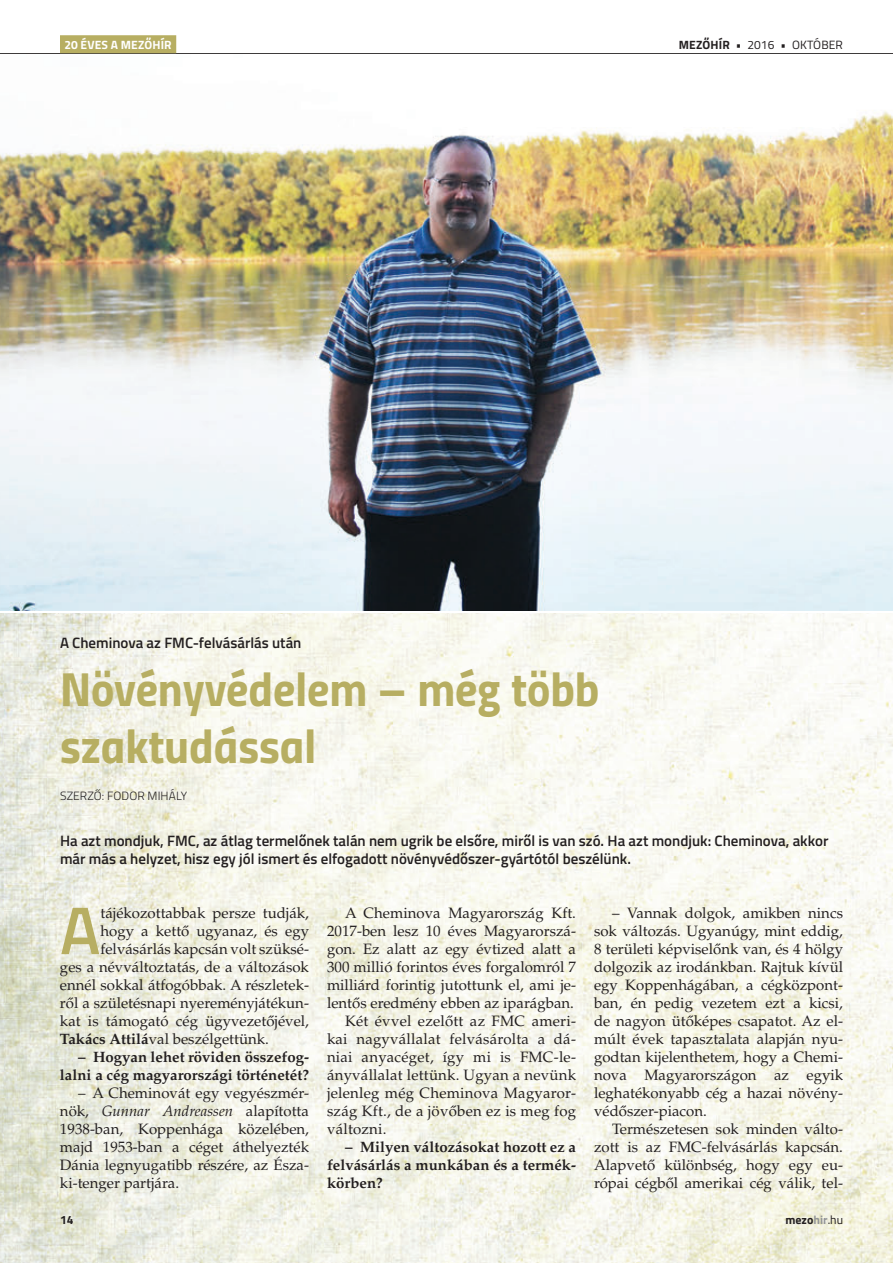
<style>
.page{position:relative;width:893px;height:1263px;background:#fff}
.page>*{position:absolute;margin:0;border:0;box-sizing:border-box;transform-origin:0 0}
.t1{font:600 67.5px "Titillium";color:#b7ae62}
.t2{font:48px/57.6px "Titillium Bold Upright";color:#b7ae62}
.t3{font:15px/18px "Palatino LT Std";color:#231f20;text-align:justify}
.t4{font:600 15px/18px "Titillium";color:#231f20}
.t5{font:700 15px/18px "Palatino LT Std";color:#231f20;text-align:right}
.t6{font:12px "Titillium";letter-spacing:.01em;color:#231f20}
.t7{font:300 12px "Titillium";color:#231f20}
.t8{font:700 12px "Titillium";letter-spacing:.01em;color:#fff}
.t9{font:700 12px "Titillium";color:#231f20}
.s1{font-weight:700}
.s2{font-style:italic}
.s3{color:#939598}
.s4{font-weight:400}
</style>
<div class="page">
<img style="left:0;top:613px;width:893px;height:650px">
<hr style="left:0;top:53px;width:893px;height:1px;background:#231f20">
<div style="left:60px;top:35px;width:116px;height:18px;background:#b7ae62"></div>
<img style="left:0;top:110px;width:893px;height:501px">
<p class="t8" style="left:64px;top:35px;width:109px">20 ÉVES A MEZŐHÍR</p>
<p class="t6" style="left:679px;top:36px;width:166px"><span class="s1">MEZŐHÍR</span> • 2016 • OKTÓBER</p>
<p class="t4" style="left:60px;top:633px;width:243px">A Cheminova az FMC-felvásárlás után</p>
<h2 class="t2" style="left:60px;top:657px;width:541px">Növényvédelem – még több szaktudással</h2>
<p class="t7" style="left:60px;top:787px;width:129px">SZERZŐ: FODOR MIHÁLY</p>
<p class="t4" style="left:60px;top:831px;width:770px">Ha azt mondjuk, FMC, az átlag termelőnek talán nem ugrik be elsőre, miről is van szó. Ha azt mondjuk: Cheminova, akkor már más a helyzet, hisz egy jól ismert és elfogadott növényvédőszer-gyártótól beszélünk.</p>
<h1 class="t1" style="left:60px;top:880px;width:42px">A</h1>
<p class="t3" style="left:100px;top:904px;width:210px">tájékozottabbak persze tudják,</p>
<p class="t3" style="left:100px;top:922px;width:210px">hogy a kettő ugyanaz, és egy</p>
<p class="t3" style="left:100px;top:940px;width:210px">felvásárlás kapcsán volt szüksé-</p>
<p class="t3" style="left:60px;top:958px;width:250px">ges a névváltoztatás, de a változások</p>
<p class="t3" style="left:60px;top:976px;width:250px">ennél sokkal átfogóbbak. A részletek-</p>
<p class="t3" style="left:60px;top:994px;width:251px">ről a születésnapi nyereményjátékun-</p>
<p class="t3" style="left:60px;top:1012px;width:250px">kat is támogató cég ügyvezetőjével,</p>
<p class="t3" style="left:60px;top:1030px;width:210px"><span class="s1">Takács Attilá</span>val beszélgettünk.</p>
<p class="t5" style="left:60px;top:1048px;width:251px">– Hogyan lehet röviden összefog&shy;lalni a cég magyarországi történetét?</p>
<p class="t3" style="left:60px;top:1084px;width:251px;text-indent:18px">– A Cheminovát egy vegyészmér&shy;nök, <span class="s2">Gunnar Andreassen</span> alapította 1938-ban, Koppenhága közelében, majd 1953-ban a céget áthelyezték Dánia legnyugatibb részére, az Észa&shy;ki-tenger partjára.</p>
<p class="t3" style="left:345px;top:904px;width:232px">A Cheminova Magyarország Kft.</p>
<p class="t3" style="left:327px;top:922px;width:251px">2017-ben lesz 10 éves Magyarorszá-</p>
<p class="t3" style="left:327px;top:940px;width:250px">gon. Ez alatt az egy évtized alatt a</p>
<p class="t3" style="left:327px;top:958px;width:250px">300 millió forintos éves forgalomról 7</p>
<p class="t3" style="left:327px;top:976px;width:251px">milliárd forintig jutottunk el, ami je-</p>
<p class="t3" style="left:327px;top:994px;width:249px">lentős eredmény ebben az iparágban.</p>
<p class="t3" style="left:345px;top:1012px;width:232px">Két évvel ezelőtt az FMC ameri-</p>
<p class="t3" style="left:327px;top:1030px;width:250px">kai nagyvállalat felvásárolta a dá-</p>
<p class="t3" style="left:327px;top:1048px;width:251px">niai anyacéget, így mi is FMC-le-</p>
<p class="t3" style="left:327px;top:1066px;width:251px">ányvállalat lettünk. Ugyan a nevünk</p>
<p class="t3" style="left:327px;top:1084px;width:251px">jelenleg még Cheminova Magyaror-</p>
<p class="t3" style="left:327px;top:1102px;width:251px">szág Kft., de a jövőben ez is meg fog</p>
<p class="t3" style="left:327px;top:1120px;width:61px">változni.</p>
<p class="t5" style="left:327px;top:1138px;width:251px;text-align:justify;text-indent:18px">– Milyen változásokat hozott ez a felvásárlás a munkában és a termék&shy;körben?</p>
<p class="t3" style="left:594px;top:904px;width:251px;text-indent:18px">– Vannak dolgok, amikben nincs sok változás. Ugyanúgy, mint eddig, 8 területi képviselőnk van, és 4 hölgy dolgozik az irodánkban. Rajtuk kívül egy Koppenhágában, a cégközpont&shy;ban, én pedig vezetem ezt a kicsi, de nagyon ütőképes csapatot. Az el&shy;múlt évek tapasztalata alapján nyu&shy;godtan kijelenthetem, hogy a Chemi&shy;nova Magyarországon az egyik leghatékonyabb cég a hazai növény&shy;védőszer-piacon.</p>
<p class="t3" style="left:594px;top:1120px;width:251px;text-indent:18px">Természetesen sok minden válto&shy;zott is az FMC-felvásárlás kapcsán.<br>Alapvető különbség, hogy egy eu&shy;rópai cégből amerikai cég válik, tel-</p>
<p class="t9" style="left:60px;top:1211px;width:15px">14</p>
<p class="t9" style="left:785px;top:1211px;width:59px">mezo<span class="s3">hir</span><span class="s4">.hu</span></p>
</div>
